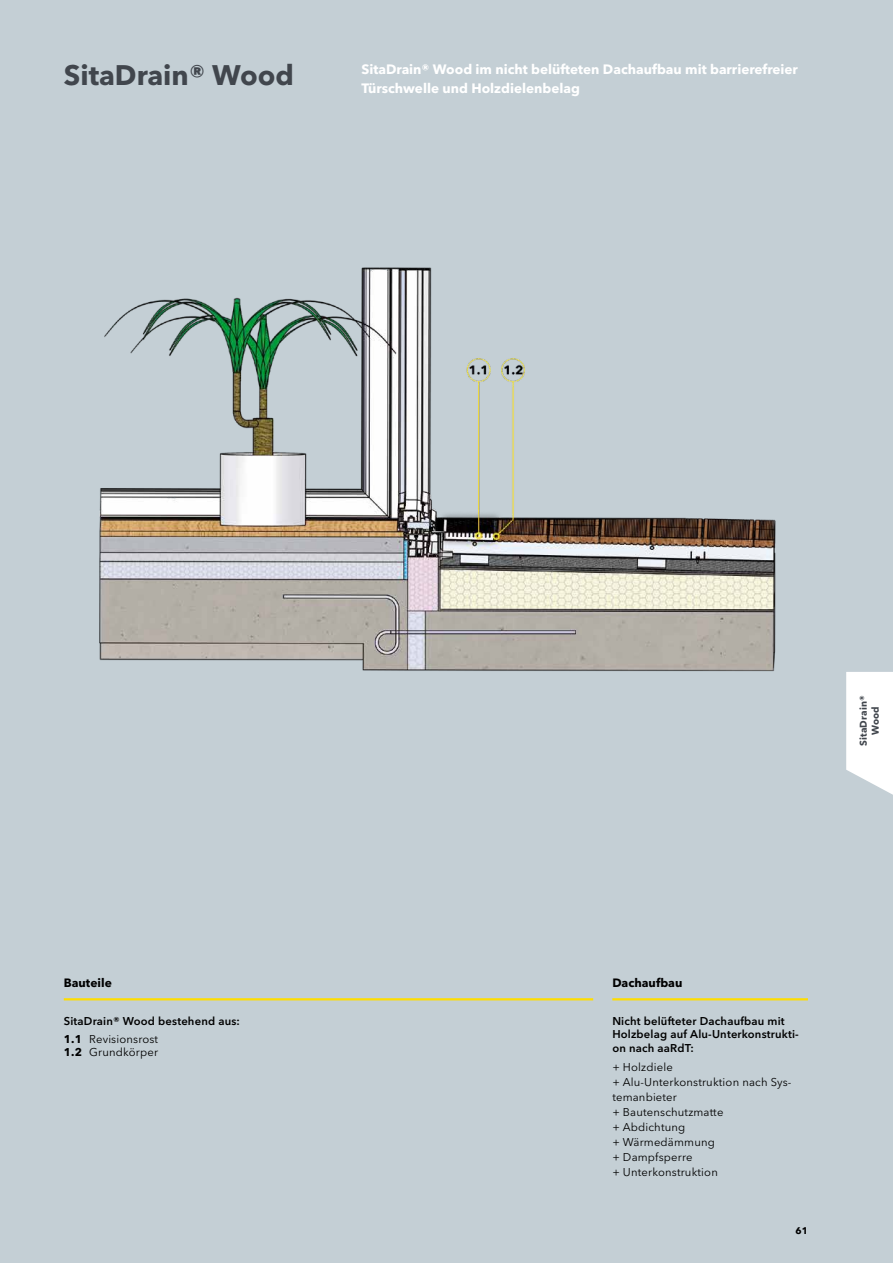
<style>
.page{position:relative;width:893px;height:1263px;background:#c4cfd5}
.page>*{position:absolute;margin:0;border:0;box-sizing:border-box;transform-origin:0 0}
.t1{font:700 28.05px "Avenir Next W1 G";color:#41464d}
.t2{font:700 13.5px/18.8px "Avenir Next W1 G";color:#fff}
.t3{font:700 12px "Avenir Next W1 G";color:#000}
.t4{font:11.25px/15px "Avenir Next W1 G";letter-spacing:.015em;color:#000}
.t5{font:600 11.25px/13.5px "Avenir Next W1 G";letter-spacing:.015em;color:#000}
.t6{font:700 9.75px/12px "Avenir Next W1 G";letter-spacing:.02em;color:#41464d;text-align:center}
.t7{font:700 9.6px "Avenir Next W1 G";color:#000}
.s1{font-weight:700}
.s2{font-weight:400}
</style>
<div class="page">
<img style="left:99px;top:267px;width:677px;height:405px">
<hr style="left:64px;top:998px;width:529px;height:2px;background:#fd0">
<hr style="left:612px;top:998px;width:196px;height:2px;background:#fd0">
<svg style="left:846px;top:672px;width:47px;height:123px"></svg>
<h1 class="t1" style="left:64px;top:58px;width:232px">SitaDrain® Wood</h1>
<p class="t2" style="left:361px;top:60px;width:438px">SitaDrain® Wood im nicht belüfteten Dachaufbau mit barrierefreier<br>Türschwelle und Holzdielenbelag</p>
<p class="t3" style="left:64px;top:975px;width:50px">Bauteile</p>
<p class="t5" style="left:64px;top:1012px;width:178px;line-height:17.7px">SitaDrain® Wood bestehend aus:<br><span class="s1">1.1</span> <span class="s2">Revisionsrost</span></p>
<p class="t4" style="left:64px;top:1045px;width:96px"><span class="s1">1.2</span> Grundkörper</p>
<p class="t6" style="left:857px;top:746px;width:53px;rotate:-90deg">SitaDrain®<br>Wood</p>
<p class="t3" style="left:612px;top:975px;width:72px">Dachaufbau</p>
<p class="t5" style="left:612px;top:1014px;width:188px">Nicht belüfteter Dachaufbau mit<br>Holzbelag auf Alu-Unterkonstrukti&shy;on nach aaRdT:</p>
<p class="t4" style="left:612px;top:1060px;width:181px">+ Holzdiele<br>+ Alu-Unterkonstruktion nach Sys&shy;temanbieter<br>+ Bautenschutzmatte<br>+ Abdichtung<br>+ Wärmedämmung<br>+ Dampfsperre<br>+ Unterkonstruktion</p>
<p class="t7" style="left:795px;top:1225px;width:14px">61</p>
</div>
